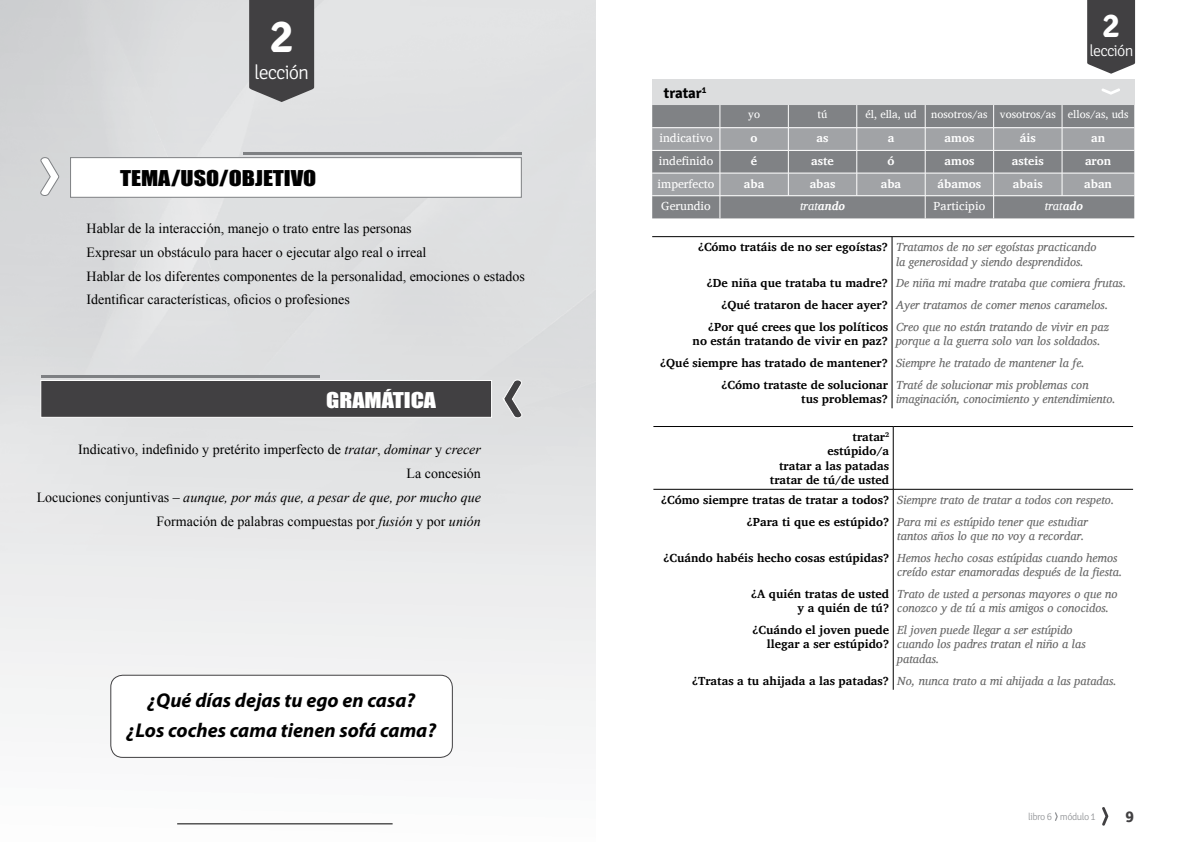
<style>
.page{position:relative;width:1191px;height:842px;background:#fff}
.page>*{position:absolute;margin:0;border:0;box-sizing:border-box;transform-origin:0 0}
.t1{font:700 46px "Signika Negative";color:#fff}
.t2{font:700 33.9px "Signika Negative";color:#fff}
.t3{font:italic 700 20px/30px "Myriad Pro";color:#000;text-align:center}
.t4{font:20px "Impact";color:#000;scale:1.2 1}
.t5{font:20px "Impact";color:#fff;scale:1.2 1}
.t6{font:300 20px "Signika Negative";letter-spacing:-.05em;color:#fff}
.t7{font:300 16px "Signika Negative";letter-spacing:-.05em;color:#fff}
.t8{font:700 16px "Signika Negative";color:#414042}
.t9{font:700 15px "Signika Negative";color:#000}
.t10{font:14px/23.9px "Times New Roman";color:#000}
.t11{font:italic 12px/21.8px "Charis SIL";color:#666}
.t12{font:700 12px/21.8px "Charis SIL";color:#000;text-align:right}
.t13{font:700 12px "Charis SIL";color:#fff}
.t14{font:12px "Charis SIL";color:#fff}
.t15{font:italic 12px "Charis SIL";color:#fff}
.t16{font:11px "Charis SIL";color:#fff}
.t17{font:300 10px "Signika Negative";letter-spacing:-.05em;color:#939598}
.s1{font-style:italic}
.s2{font-weight:700}
</style>
<div class="page">
<svg style="left:1102px;top:807px;width:6px;height:19px"></svg>
<svg style="left:1055px;top:812px;width:2px;height:9px"></svg>
<div style="left:652px;top:79px;width:482px;height:26px;background:#dcddde"></div>
<svg style="left:652px;top:105px;width:482px;height:113px;background:#929497"></svg>
<hr style="left:1062px;top:196px;width:72px;height:1px;background:#fff">
<hr style="left:652px;top:236px;width:240px;height:1px;background:#000">
<hr style="left:892px;top:236px;width:242px;height:1px;background:#000">
<hr style="left:892px;top:237px;width:1px;height:171px;background:#000">
<hr style="left:893px;top:427px;width:1px;height:62px;background:#000">
<hr style="left:653px;top:426px;width:240px;height:1px;background:#000">
<hr style="left:893px;top:426px;width:240px;height:1px;background:#000">
<hr style="left:653px;top:489px;width:240px;height:1px;background:#000">
<hr style="left:893px;top:489px;width:240px;height:1px;background:#000">
<hr style="left:893px;top:489px;width:1px;height:201px;background:#000">
<img style="left:0;top:0;width:595px;height:825px">
<div style="left:249px;top:0;width:65px;height:90px;background:#414042"></div>
<div style="left:70px;top:157px;width:452px;height:41px;background:#fff;border:1px solid #7e8083"></div>
<div style="left:40px;top:380px;width:452px;height:38px;background:#414042;border:1px solid #fff"></div>
<svg style="left:503px;top:379px;width:20px;height:40px"></svg>
<hr style="left:41px;top:375px;width:278px;height:3px;background:#7e8083">
<hr style="left:243px;top:152px;width:279px;height:3px;background:#7e8083">
<svg style="left:40px;top:156px;width:20px;height:41px"></svg>
<hr style="left:177px;top:823px;width:215px;height:1px;background:#000">
<div style="left:111px;top:675px;width:341px;height:82px;background:#fff;border-radius:12px"></div>
<div style="left:110px;top:675px;width:343px;height:83px;border:1px solid #414042;border-radius:12px"></div>
<div style="left:1087px;top:0;width:48px;height:65px;background:#414042"></div>
<svg style="left:1101px;top:88px;width:19px;height:7px"></svg>
<h1 class="t1" style="left:269px;top:9px;width:26px">2</h1>
<h3 class="t6" style="left:254px;top:62px;width:56px">lección</h3>
<h3 class="t4" style="left:120px;top:162px;width:165px">TEMA/USO/OBJETIVO</h3>
<p class="t10" style="left:87px;top:216px;width:440px">Hablar de la interacción, manejo o trato entre las personas<br>Expresar un obstáculo para hacer o ejecutar algo real o irreal<br>Hablar de los diferentes componentes de la personalidad, emociones o estados Identificar características, oficios o profesiones</p>
<h3 class="t5" style="left:326px;top:385px;width:93px">GRAMÁTICA</h3>
<p class="t10" style="left:37px;top:437px;width:446px;text-align:right">Indicativo, indefinido y pretérito imperfecto de <span class="s1">tratar</span>, <span class="s1">dominar</span> y <span class="s1">crecer<br></span>La concesión<br>Locuciones conjuntivas – <span class="s1">aunque, por más que, a pesar de que, por mucho que </span>Formación de palabras compuestas por <span class="s1">fusión</span> y por <span class="s1">unión</span></p>
<h3 class="t3" style="left:127px;top:685px;width:311px">¿Qué días dejas tu ego en casa? ¿Los coches cama tienen sofá cama?</h3>
<p class="t9" style="left:664px;top:84px;width:44px">tratar<sup>1</sup></p>
<h2 class="t2" style="left:1102px;top:5px;width:19px">2</h2>
<h3 class="t7" style="left:1089px;top:42px;width:45px">lección</h3>
<p class="t16" style="left:748px;top:108px;width:13px">yo</p>
<p class="t16" style="left:817px;top:108px;width:11px">tú</p>
<p class="t16" style="left:865px;top:108px;width:53px">él, ella, ud</p>
<p class="t16" style="left:931px;top:108px;width:199px">nosotros/as vosotros/as ellos/as, uds</p>
<p class="t14" style="left:659px;top:131px;width:55px">indicativo</p>
<p class="t13" style="left:750px;top:131px;width:9px">o</p>
<p class="t13" style="left:816px;top:131px;width:13px">as</p>
<p class="t13" style="left:887px;top:131px;width:8px">a</p>
<p class="t13" style="left:944px;top:131px;width:31px">amos</p>
<p class="t13" style="left:1019px;top:131px;width:17px">áis</p>
<p class="t13" style="left:1091px;top:131px;width:16px">an</p>
<p class="t14" style="left:659px;top:154px;width:56px">indefinido</p>
<p class="t13" style="left:751px;top:154px;width:8px">é</p>
<p class="t13" style="left:811px;top:154px;width:24px">aste</p>
<p class="t13" style="left:887px;top:154px;width:9px">ó</p>
<p class="t13" style="left:944px;top:154px;width:31px">amos</p>
<p class="t13" style="left:1011px;top:154px;width:34px">asteis</p>
<p class="t13" style="left:1085px;top:154px;width:28px">aron</p>
<p class="t14" style="left:657px;top:176px;width:58px">imperfecto</p>
<p class="t13" style="left:744px;top:176px;width:22px">aba</p>
<p class="t13" style="left:809px;top:176px;width:27px">abas</p>
<p class="t13" style="left:880px;top:176px;width:22px">aba</p>
<p class="t13" style="left:937px;top:176px;width:45px">ábamos</p>
<p class="t13" style="left:1013px;top:176px;width:31px">abais</p>
<p class="t13" style="left:1084px;top:176px;width:29px">aban</p>
<p class="t14" style="left:661px;top:199px;width:51px">Gerundio</p>
<p class="t15" style="left:800px;top:199px;width:47px">trat<span class="s2">ando</span></p>
<p class="t14" style="left:933px;top:199px;width:53px">Participio</p>
<p class="t15" style="left:1044px;top:199px;width:40px">trat<span class="s2">ado</span></p>
<p class="t12" style="left:697px;top:236px;width:192px">¿Cómo tratáis de no ser egoístas?</p>
<p class="t12" style="left:706px;top:272px;width:183px">¿De niña que trataba tu madre? ¿Qué trataron de hacer ayer? ¿Por qué crees que los políticos</p>
<p class="t12" style="left:660px;top:330px;width:230px">no están tratando de vivir en paz?<br>¿Qué siempre has tratado de mantener? ¿Cómo trataste de solucionar</p>
<p class="t12" style="left:801px;top:388px;width:88px">tus problemas?</p>
<p class="t11" style="left:896px;top:240px;width:202px;line-height:14.4px">Tratamos de no ser egoístas practicando la generosidad y siendo desprendidos.</p>
<p class="t11" style="left:896px;top:272px;width:232px">De niña mi madre trataba que comiera frutas.<br>Ayer tratamos de comer menos caramelos.<br>Creo que no están tratando de vivir en paz</p>
<p class="t11" style="left:896px;top:330px;width:206px">porque a la guerra solo van los soldados.<br>Siempre he tratado de mantener la fe.<br>Traté de solucionar mis problemas con</p>
<p class="t11" style="left:896px;top:388px;width:221px">imaginación, conocimiento y entendimiento.</p>
<p class="t12" style="left:770px;top:430px;width:121px;line-height:14.4px">tratar<sup>2<br></sup>estúpido/a<br>tratar a las patadas tratar de tú/de usted</p>
<p class="t12" style="left:661px;top:489px;width:230px">¿Cómo siempre tratas de tratar a todos? ¿Para ti que es estúpido?</p>
<p class="t12" style="left:663px;top:547px;width:228px">¿Cuándo habéis hecho cosas estúpidas?</p>
<p class="t12" style="left:750px;top:586px;width:140px;line-height:14.4px">¿A quién tratas de usted y a quién de tú?</p>
<p class="t12" style="left:752px;top:623px;width:138px;line-height:14.4px">¿Cuándo el joven puede llegar a ser estúpido?</p>
<p class="t12" style="left:692px;top:670px;width:199px">¿Tratas a tu ahijada a las patadas?</p>
<p class="t11" style="left:897px;top:489px;width:219px">Siempre trato de tratar a todos con respeto.<br>Para mi es estúpido tener que estudiar</p>
<p class="t11" style="left:897px;top:525px;width:222px">tantos años lo que no voy a recordar.<br>Hemos hecho cosas estúpidas cuando hemos</p>
<p class="t11" style="left:897px;top:561px;width:227px">creído estar enamoradas después de la fiesta.<br>Trato de usted a personas mayores o que no</p>
<p class="t11" style="left:897px;top:597px;width:214px">conozco y de tú a mis amigos o conocidos.<br>El joven puede llegar a ser estúpido</p>
<p class="t11" style="left:897px;top:637px;width:190px;line-height:14.4px">cuando los padres tratan el niño a las patadas.</p>
<p class="t11" style="left:897px;top:670px;width:221px">No, nunca trato a mi ahijada a las patadas.</p>
<p class="t17" style="left:1028px;top:811px;width:69px">libro 6 módulo 1</p>
<h3 class="t8" style="left:1125px;top:807px;width:10px">9</h3>
</div>
